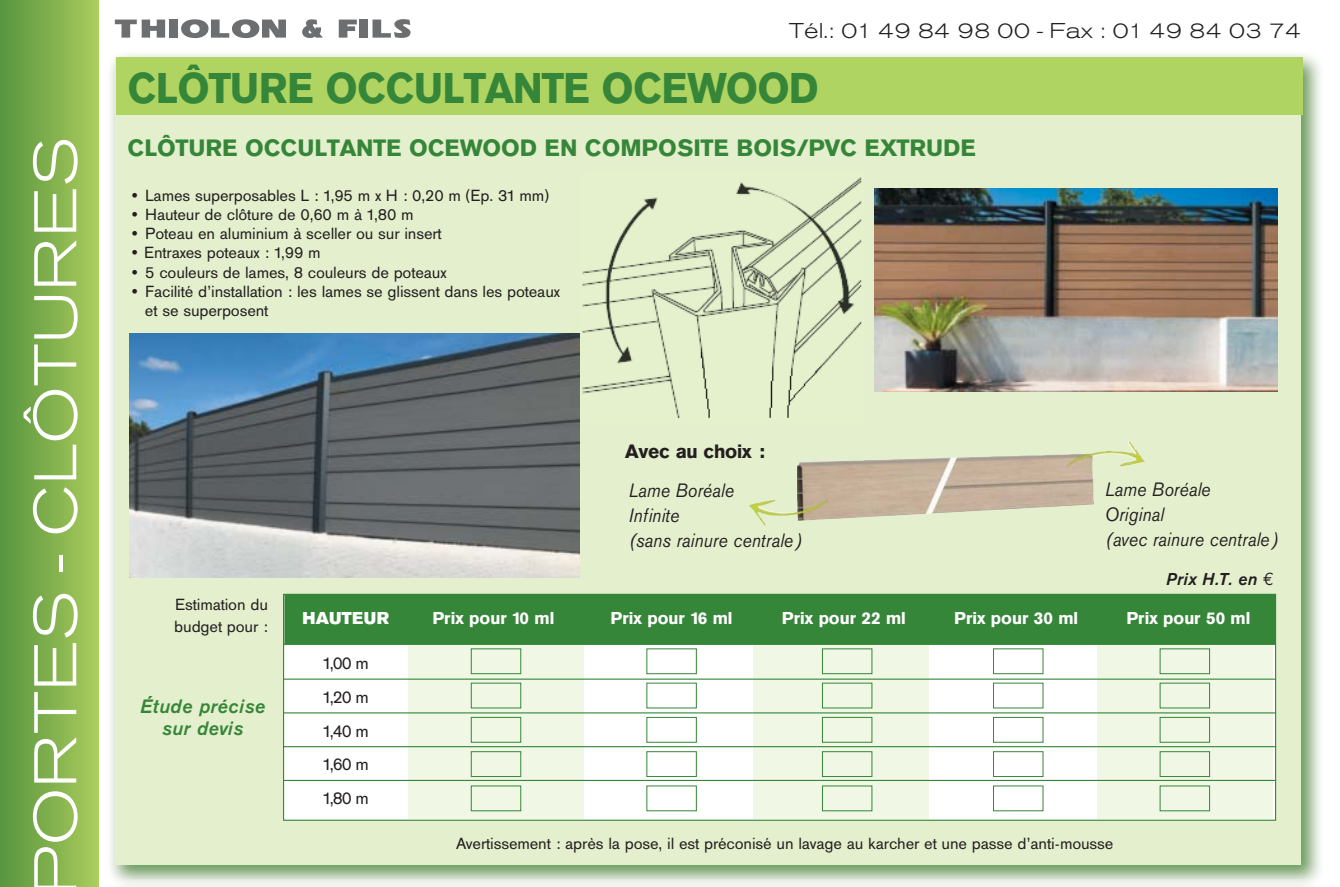
<style>
.page{position:relative;width:1340px;height:887px;background:#fff}
.page>*{position:absolute;margin:0;border:0;box-sizing:border-box;transform-origin:0 0}
.t1{font:63px "Agrotesk Light Extend";color:#fff}
.t2{font:700 45px "Agrotesk";letter-spacing:-.015em;color:#368639;scale:.95 1}
.t3{font:700 24.75px "Agrotesk";color:#368639}
.t4{font:22.5px "Agrotesk Light Extend";color:#231f20}
.t5{font:italic 20.25px/25px "Agrotesk";color:#231f20;scale:.9 1}
.t6{font:italic 500 20.25px/22.5px "Agrotesk";color:#368639;text-align:center}
.t7{font:700 20.25px "Agrotesk";letter-spacing:-.01em;color:#231f20}
.t8{font:700 18px "Agrotesk";color:#fff}
.t9{font:18px/33.8px "Agrotesk";letter-spacing:-.05em;color:#231f20;text-align:justify}
.t10{font:italic 500 18px "Agrotesk";color:#231f20}
.t11{font:700 18px "Akzi Grotesk Xtra";color:#fff}
.t12{font:16.88px/19.1px "Agrotesk";letter-spacing:-.01em;color:#231f20}
.s1{font-family:"Euro Mono";font-weight:400;font-style:normal}
</style>
<div class="page">
<div style="left:0;top:0;width:99px;height:887px;background:linear-gradient(to right,#57943f,#aacc5d)"></div>
<svg style="left:115px;top:20px;width:50px;height:18px"></svg>
<div style="left:169px;top:20px;width:9px;height:18px;background:#6d6e70"></div>
<svg style="left:181px;top:19px;width:105px;height:19px"></svg>
<svg style="left:302px;top:19px;width:21px;height:19px"></svg>
<svg style="left:339px;top:20px;width:18px;height:18px"></svg>
<div style="left:359px;top:20px;width:9px;height:18px;background:#6d6e70"></div>
<svg style="left:372px;top:19px;width:38px;height:19px"></svg>
<img style="left:110px;top:54px;width:1211px;height:833px">
<div style="left:115px;top:59px;width:1185px;height:805px;background:#e4f0cd"></div>
<div style="left:116px;top:57px;width:1186px;height:58px;background:#b0d461"></div>
<div style="left:284px;top:595px;width:990px;height:224px;background:#fff"></div>
<div style="left:284px;top:595px;width:990px;height:48px;background:#368639"></div>
<div style="left:283px;top:594px;width:992px;height:51px;border:1px solid #368639"></div>
<hr style="left:284px;top:678px;width:992px;height:1px;background:#368639">
<hr style="left:284px;top:712px;width:992px;height:1px;background:#368639">
<hr style="left:284px;top:746px;width:992px;height:1px;background:#368639">
<hr style="left:284px;top:779px;width:992px;height:2px;background:#368639">
<img style="left:874px;top:188px;width:403px;height:203px">
<img style="left:582px;top:177px;width:280px;height:241px">
<img style="left:129px;top:334px;width:451px;height:243px">
<img style="left:749px;top:441px;width:395px;height:85px">
<svg style="left:370px;top:648px;width:901px;height:239px"></svg>
<h1 class="t1" style="left:34px;top:895px;width:759px;rotate:-90deg">PORTES - CLÔTURES</h1>
<h3 class="t4" style="left:789px;top:23px;width:514px">Tél.: 01 49 84 98 00 - Fax : 01 49 84 03 74</h3>
<h2 class="t2" style="left:128px;top:70px;width:729px">CLÔTURE OCCULTANTE OCEWOOD</h2>
<h3 class="t3" style="left:128px;top:138px;width:850px">CLÔTURE OCCULTANTE OCEWOOD EN COMPOSITE BOIS/PVC EXTRUDE</h3>
<p class="t12" style="left:129px;top:187px;width:421px">• Lames superposables L : 1,95 m x H : 0,20 m (Ep. 31 mm)</p>
<p class="t12" style="left:129px;top:207px;width:286px">• Hauteur de clôture de 0,60 m à 1,80 m</p>
<p class="t12" style="left:129px;top:226px;width:314px">• Poteau en aluminium à sceller ou sur insert</p>
<p class="t12" style="left:129px;top:245px;width:193px">• Entraxes poteaux : 1,99 m</p>
<p class="t12" style="left:129px;top:264px;width:319px">• 5 couleurs de lames, 8 couleurs de poteaux</p>
<p class="t12" style="left:145px;top:283px;width:416px;text-indent:-16px">• Facilité d’installation : les lames se glissent dans les poteaux et se superposent</p>
<p class="t7" style="left:625px;top:443px;width:141px">Avec au choix :</p>
<p class="t5" style="left:629px;top:479px;width:192px">Lame Boréale<br>Infinite<br>(sans rainure centrale)</p>
<p class="t5" style="left:1105px;top:479px;width:192px">Lame Boréale<br>Original<br>(avec rainure centrale)</p>
<p class="t12" style="left:174px;top:595px;width:95px;line-height:22.5px">Estimation du budget pour :</p>
<p class="t6" style="left:140px;top:696px;width:127px">Étude précise sur devis</p>
<p class="t10" style="left:1165px;top:572px;width:109px">Prix H.T. en <span class="s1">€</span></p>
<p class="t11" style="left:302px;top:613px;width:89px">HAUTEUR</p>
<p class="t8" style="left:610px;top:611px;width:123px">Prix pour 16 ml</p>
<p class="t8" style="left:781px;top:611px;width:126px">Prix pour 22 ml</p>
<p class="t8" style="left:954px;top:611px;width:126px">Prix pour 30 ml</p>
<p class="t8" style="left:1126px;top:611px;width:126px">Prix pour 50 ml</p>
<p class="t8" style="left:432px;top:611px;width:123px">Prix pour 10 ml</p>
<p class="t9" style="left:323px;top:648px;width:48px">1,00 m 1,20 m 1,40 m 1,60 m 1,80 m</p>
<p class="t12" style="left:456px;top:835px;width:659px">Avertissement : après la pose, il est préconisé un lavage au karcher et une passe d’anti-mousse</p>
</div>
